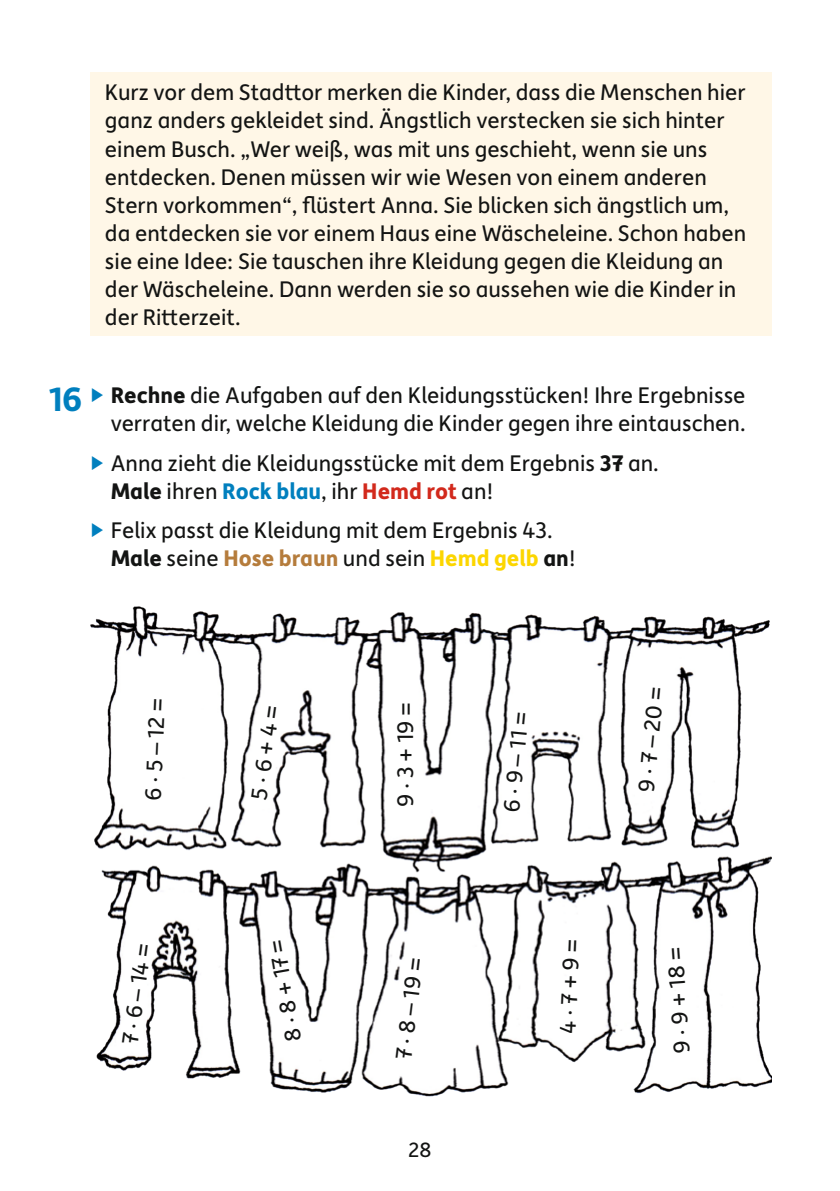
<style>
.page{position:relative;width:840px;height:1191px;background:#fff}
.page>*{position:absolute;margin:0;border:0;box-sizing:border-box;transform-origin:0 0}
.Aufgabennummer_blau{font:700 36px "Depot New";color:#007fbe}
.Lesetext_2020{font:24px/28px "Depot New";color:#131413}
.Merktext{font:24px "Depot New";color:#131413}
.t1{font:22px "Depot New";color:#131413}
.s1{font-weight:700}
.s2{font-weight:700;color:#007fbe}
.s3{font-weight:700;color:#d2291c}
.s4{font-weight:700;color:#b57c3c}
.s5{font-weight:700;color:#fcd600}
</style>
<div class="page">
<div style="left:91px;top:73px;width:680px;height:263px;background:#fff7e7"></div>
<img style="left:90px;top:606px;width:681px;height:491px">
<p class="Aufgabennummer_blau" style="left:48px;top:375px;width:35px">16</p>
<p class="Lesetext_2020" style="left:105px;top:78px;width:642px">Kurz vor dem Stadttor merken die Kinder, dass die Menschen hier ganz anders gekleidet sind. Ängstlich verstecken sie sich hinter einem Busch. „Wer weiß, was mit uns geschieht, wenn sie uns entdecken. Denen müssen wir wie Wesen von einem anderen Stern vorkommen“, flüstert Anna. Sie blicken sich ängstlich um, da entdecken sie vor einem Haus eine Wäscheleine. Schon haben sie eine Idee: Sie tauschen ihre Kleidung gegen die Kleidung an der Wäscheleine. Dann werden sie so aussehen wie die Kinder in der Ritterzeit.</p>
<p class="Lesetext_2020" style="left:111px;top:380px;width:636px"><span class="s1">Rechne</span> die Aufgaben auf den Kleidungsstücken! Ihre Ergebnisse verraten dir, welche Kleidung die Kinder gegen ihre eintauschen.</p>
<p class="Lesetext_2020" style="left:111px;top:448px;width:549px">Anna zieht die Kleidungsstücke mit dem Ergebnis <span class="s1">37</span> an.<br><span class="s1">Male</span> ihren <span class="s2">Rock blau</span>, ihr <span class="s3">Hemd rot</span> an!</p>
<p class="Lesetext_2020" style="left:111px;top:515px;width:466px">Felix passt die Kleidung mit dem Ergebnis 43.<br><span class="s1">Male</span> seine <span class="s4">Hose braun</span> und sein <span class="s5">Hemd gelb</span> <span class="s1">an</span>!</p>
<p class="Merktext" style="left:137px;top:799px;width:104px;rotate:-88deg">6 · 5 – 12 =</p>
<p class="Merktext" style="left:243px;top:797px;width:97px;rotate:-82deg">5 · 6 + 4 =</p>
<p class="Merktext" style="left:389px;top:806px;width:106px;rotate:-90deg">9 · 3 + 19 =</p>
<p class="Merktext" style="left:495px;top:811px;width:103px;rotate:-85deg">6 · 9 – 11 =</p>
<p class="Merktext" style="left:630px;top:790px;width:107px;rotate:-85deg">9 · 7 – 20 =</p>
<p class="Merktext" style="left:114px;top:1042px;width:103px;rotate:-82deg">7 · 6 – 14 =</p>
<p class="Merktext" style="left:278px;top:1044px;width:105px;rotate:-100deg">8 · 8 + 17 =</p>
<p class="Merktext" style="left:552px;top:1032px;width:96px;rotate:-88deg">4 · 7 + 9 =</p>
<p class="Merktext" style="left:387px;top:1057px;width:104px;rotate:-83deg">7 · 8 – 19 =</p>
<p class="Merktext" style="left:666px;top:1054px;width:108px;rotate:-94deg">9 · 9 + 18 =</p>
<p class="t1" style="left:408px;top:1135px;width:24px">28</p>
</div>
